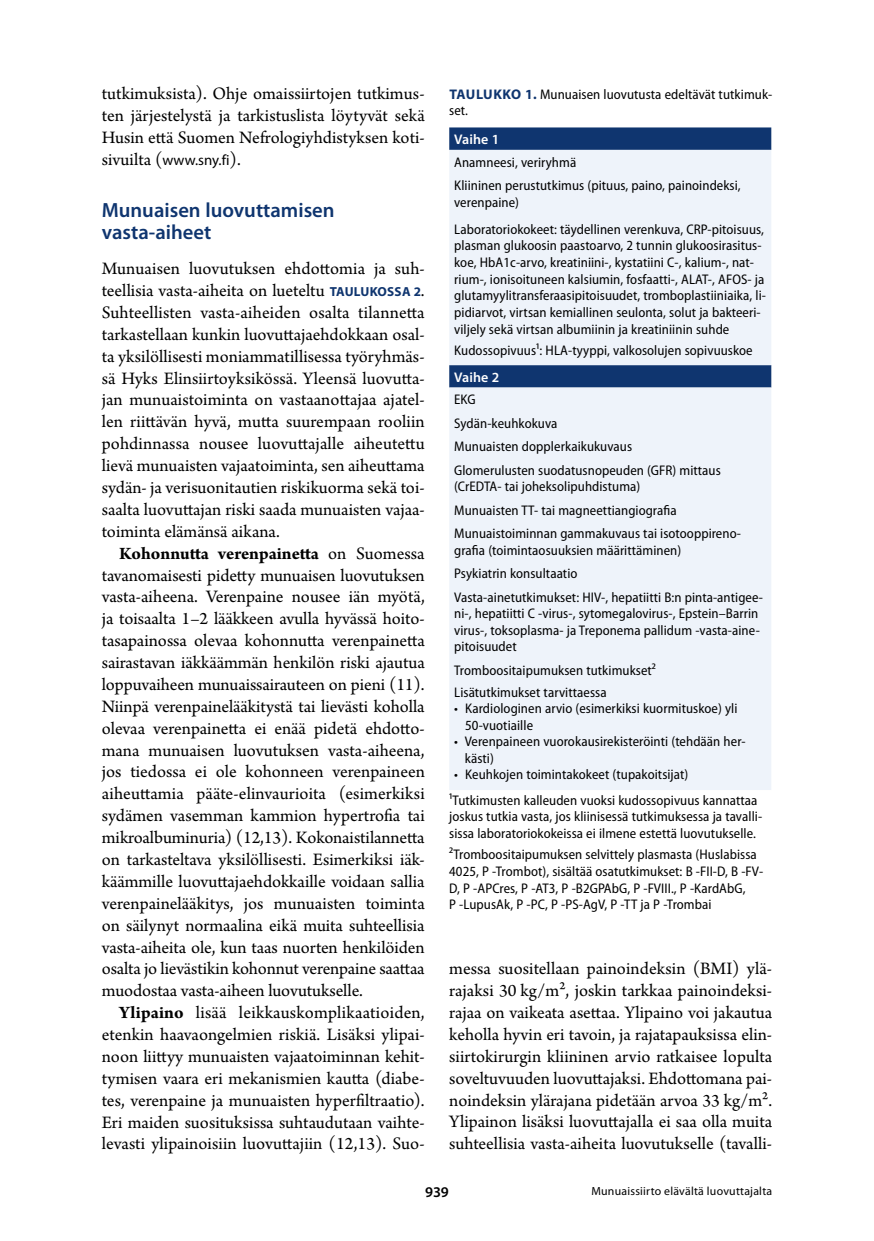
<style>
.page{position:relative;width:874px;height:1241px;background:#fff}
.page>*{position:absolute;margin:0;border:0;box-sizing:border-box;transform-origin:0 0}
.t1{font:600 20.65px/21.9px "Myriad Pro";color:#0f356f}
.t2{font:18.38px/21.9px "Arno Pro";letter-spacing:-.005em;color:#000;text-align:justify}
.t3{font:600 14.88px "Myriad Pro";color:#000}
.t4{font:semi-condensed 14px/16.6px "Myriad Pro";letter-spacing:.005em;color:#000}
.t5{font:600 14px "Myriad Pro";letter-spacing:.005em;color:#fff}
.t6{font:11.9px "Myriad Pro";letter-spacing:.02em;color:#000}
.s1{font-family:"Myriad Pro";font-size:14.88px}
.s2{font-family:"Myriad Pro";font-weight:700;font-size:13.12px;color:#0f356f}
.s3{font-weight:700}
.s4{font-weight:700;font-stretch:normal;color:#0f356f}
</style>
<div class="page">
<svg style="left:449px;top:127px;width:322px;height:23px;background:#163a73"></svg>
<div style="left:449px;top:150px;width:322px;height:640px;background:#eef3fa"></div>
<p class="t2" style="left:102px;top:84px;width:324px">tutkimuksista). Ohje omaissiirtojen tutkimus&shy;ten järjestelystä ja tarkistuslista löytyvät sekä Husin että Suomen Nefrologiyhdistyksen koti&shy;sivuilta (<span class="s1">www.sny.fi</span>).</p>
<p class="t1" style="left:102px;top:199px;width:234px">Munuaisen luovuttamisen vasta-aiheet</p>
<p class="t2" style="left:102px;top:259px;width:324px">Munuaisen luovutuksen ehdottomia ja suh&shy;teellisia vasta-aiheita on lueteltu <span class="s2">TAULUKOSSA 2</span>.<br>Suhteellisten vasta-aiheiden osalta tilannetta tarkastellaan kunkin luovuttajaehdokkaan osal&shy;ta yksilöllisesti moniammatillisessa työryhmäs&shy;sä Hyks Elinsiirtoyksikössä. Yleensä luovutta&shy;jan munuaistoiminta on vastaanottajaa ajatel&shy;len riittävän hyvä, mutta suurempaan rooliin pohdinnassa nousee luovuttajalle aiheutettu lievä munuaisten vajaatoiminta, sen aiheuttama sydän- ja verisuonitautien riskikuorma sekä toi&shy;saalta luovuttajan riski saada munuaisten vajaa&shy;toiminta elämänsä aikana.</p>
<p class="t2" style="left:102px;top:543px;width:324px;text-indent:17px"><span class="s3">Kohonnutta verenpainetta</span> on Suomessa tavanomaisesti pidetty munuaisen luovutuksen vasta-aiheena. Verenpaine nousee iän myötä, ja toisaalta 1–2 lääkkeen avulla hyvässä hoito&shy;tasapainossa olevaa kohonnutta verenpainetta sairastavan iäkkäämmän henkilön riski ajautua loppuvaiheen munuaissairauteen on pieni (11).<br>Niinpä verenpainelääkitystä tai lievästi koholla olevaa verenpainetta ei enää pidetä ehdotto&shy;mana munuaisen luovutuksen vasta-aiheena, jos tiedossa ei ole kohonneen verenpaineen aiheuttamia pääte-elinvaurioita (esimerkiksi sydämen vasemman kammion hypertrofia tai mikroalbuminuria) (12,13). Kokonaistilannetta on tarkasteltava yksilöllisesti. Esimerkiksi iäk&shy;käämmille luovuttajaehdokkaille voidaan sallia verenpainelääkitys, jos munuaisten toiminta on säilynyt normaalina eikä muita suhteellisia vasta-aiheita ole, kun taas nuorten henkilöiden osalta jo lievästikin kohonnut verenpaine saattaa muodostaa vasta-aiheen luovutukselle.</p>
<p class="t2" style="left:102px;top:1002px;width:324px;text-indent:17px"><span class="s3">Ylipaino</span> lisää leikkauskomplikaatioiden, etenkin haavaongelmien riskiä. Lisäksi ylipai&shy;noon liittyy munuaisten vajaatoiminnan kehit&shy;tymisen vaara eri mekanismien kautta (diabe&shy;tes, verenpaine ja munuaisten hyperfiltraatio).<br>Eri maiden suosituksissa suhtaudutaan vaihte&shy;levasti ylipainoisiin luovuttajiin (12,13). Suo-</p>
<p class="t4" style="left:449px;top:86px;width:324px"><span class="s4">TAULUKKO 1.</span> Munuaisen luovutusta edeltävät tutkimuk&shy;set.</p>
<p class="t5" style="left:454px;top:130px;width:46px">Vaihe 1</p>
<p class="t4" style="left:454px;top:150px;width:288px;line-height:23.4px">Anamneesi, veriryhmä<br>Kliininen perustutkimus (pituus, paino, painoindeksi,</p>
<p class="t4" style="left:454px;top:188px;width:311px;line-height:26.9px">verenpaine)<br>Laboratoriokokeet: täydellinen verenkuva, CRP-pitoisuus,</p>
<p class="t4" style="left:454px;top:237px;width:313px">plasman glukoosin paastoarvo, 2 tunnin glukoosirasitus&shy;koe, HbA1c-arvo, kreatiniini-, kystatiini C-, kalium-, nat&shy;rium-, ionisoituneen kalsiumin, fosfaatti-, ALAT-, AFOS- ja glutamyylitransferaasipitoisuudet, tromboplastiiniaika, li&shy;pidiarvot, virtsan kemiallinen seulonta, solut ja bakteeri&shy;viljely sekä virtsan albumiinin ja kreatiniinin suhde</p>
<p class="t4" style="left:454px;top:342px;width:300px">Kudossopivuus1: HLA-tyyppi, valkosolujen sopivuuskoe</p>
<p class="t5" style="left:454px;top:368px;width:46px">Vaihe 2</p>
<p class="t4" style="left:454px;top:388px;width:268px;line-height:23.4px">EKG<br>Sydän-keuhkokuva<br>Munuaisten dopplerkaikukuvaus<br>Glomerulusten suodatusnopeuden (GFR) mittaus</p>
<p class="t4" style="left:454px;top:474px;width:287px;line-height:23.4px">(CrEDTA- tai joheksolipuhdistuma)<br>Munuaisten TT- tai magneettiangiografia<br>Munuaistoiminnan gammakuvaus tai isotooppireno-</p>
<p class="t4" style="left:454px;top:538px;width:310px;line-height:23.4px">grafia (toimintaosuuksien määrittäminen)<br>Psykiatrin konsultaatio<br>Vasta-ainetutkimukset: HIV-, hepatiitti B:n pinta-antigee-</p>
<p class="t4" style="left:454px;top:605px;width:307px;text-align:justify">ni-, hepatiitti C ‑virus-, sytomegalovirus-, Epstein–Barrin virus-, toksoplasma- ja Treponema pallidum ‑vasta-aine&shy;pitoisuudet</p>
<p class="t4" style="left:454px;top:659px;width:203px;line-height:21.9px">Tromboositaipumuksen tutkimukset2<br>Lisätutkimukset tarvittaessa</p>
<p class="t4" style="left:465px;top:700px;width:273px;text-indent:-11px">• Kardiologinen arvio (esimerkiksi kuormituskoe) yli<br>50-vuotiaille</p>
<p class="t4" style="left:464px;top:733px;width:282px;text-indent:-10px">• Verenpaineen vuorokausirekisteröinti (tehdään her&shy;kästi)</p>
<p class="t4" style="left:449px;top:761px;width:309px;line-height:25px;text-indent:5px">• Keuhkojen toimintakokeet (tupakoitsijat)<br>1Tutkimusten kalleuden vuoksi kudossopivuus kannattaa</p>
<p class="t4" style="left:449px;top:807px;width:314px">joskus tutkia vasta, jos kliinisessä tutkimuksessa ja tavalli&shy;sissa laboratoriokokeissa ei ilmene estettä luovutukselle.</p>
<p class="t4" style="left:449px;top:846px;width:315px">2Tromboositaipumuksen selvittely plasmasta (Huslabissa 4025, P -Trombot), sisältää osatutkimukset: B -FII-D, B -FV-D, P -APCres, P -AT3, P -B2GPAbG, P -FVIII., P -KardAbG,<br>P -LupusAk, P -PC, P -PS-AgV, P -TT ja P -Trombai</p>
<p class="t2" style="left:449px;top:958px;width:324px">messa suositellaan painoindeksin (BMI) ylä&shy;rajaksi 30 kg/m2, joskin tarkkaa painoindeksi&shy;rajaa on vaikeata asettaa. Ylipaino voi jakautua keholla hyvin eri tavoin, ja rajatapauksissa elin&shy;siirtokirurgin kliininen arvio ratkaisee lopulta soveltuvuuden luovuttajaksi. Ehdottomana pai&shy;noindeksin ylärajana pidetään arvoa 33 kg/m2.<br>Ylipainon lisäksi luovuttajalla ei saa olla muita suhteellisia vasta-aiheita luovutukselle (tavalli-</p>
<p class="t6" style="left:591px;top:1183px;width:182px">Munuaissiirto elävältä luovuttajalta</p>
<p class="t3" style="left:425px;top:1182px;width:25px">939</p>
</div>
